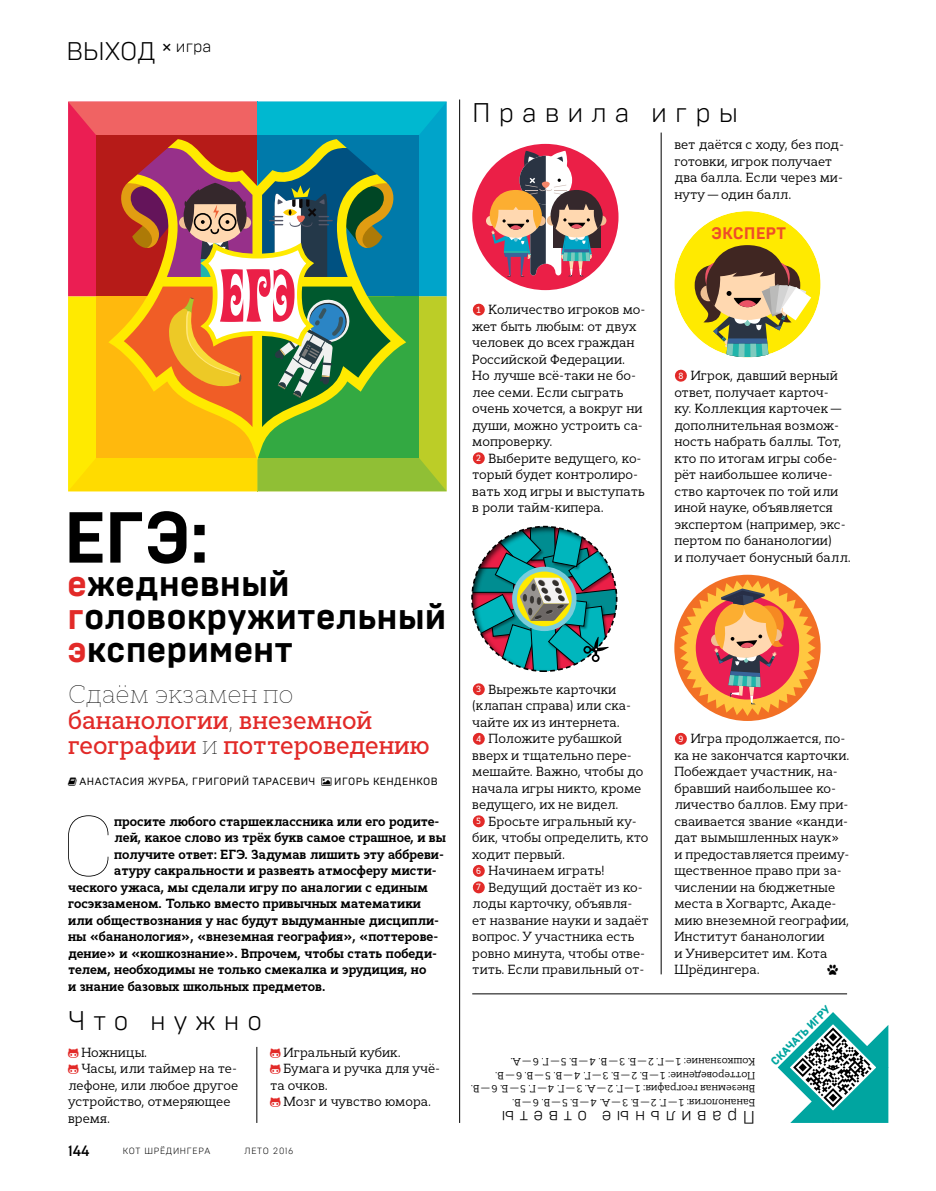
<style>
.page{position:relative;width:936px;height:1191px;background:#fff}
.page>*{position:absolute;margin:0;border:0;box-sizing:border-box;transform-origin:0 0}
.t1{font:100 83.85px "Brutal Type";color:#000;scale:.95 1}
.t2{font:700 72px "Brutal Type";color:#000}
.t3{font:700 36px/33px "Brutal Type";letter-spacing:-.01em;color:#000}
.t4{font:300 27px "Brutal Type";letter-spacing:.295em;color:#000}
.t5{font:500 25.5px/25.5px "Cyntho Slab Pro";letter-spacing:-.005em;color:#e22a28;scale:.95 1}
.t6{font:300 25.5px "Brutal Type";color:#000}
.t7{font:300 18px "Brutal Type";letter-spacing:.295em;color:#000}
.t8{font:700 16.65px "Brutal Type";color:#ee4e29}
.t9{font:500 15px "Brutal Type";color:#000}
.t10{font:13.2px/16.5px "Cyntho Slab Pro";letter-spacing:.005em;color:#000;scale:.95 1}
.t11{font:700 13.2px "Cyntho Slab Pro";letter-spacing:.005em;color:#000;scale:.95 1}
.t12{font:800 11.25px "Brutal Type";color:#00a5a0}
.t13{font:10.5px/13.5px "Cyntho Slab Pro";color:#000;scale:.95 1}
.t14{font:10.5px "Brutal Type";letter-spacing:.04em;color:#000}
.t15{font:300 9px "Brutal Type";letter-spacing:.075em;color:#000}
.s1{color:#e22a28}
.s2{font-weight:100;color:#000}
.s3{font-weight:500;font-size:9px;color:#fff}
</style>
<div class="page">
<div style="left:472px;top:144px;width:146px;height:146px;background:#eb1f47;border-radius:50%"></div>
<svg style="left:596px;top:215px;width:10px;height:11px"></svg>
<div style="left:486px;top:216px;width:10px;height:10px;background:#ffd8b0;border-radius:50%"></div>
<svg style="left:489px;top:151px;width:113px;height:125px"></svg>
<svg style="left:472px;top:526px;width:144px;height:145px"></svg>
<div style="left:674px;top:211px;width:146px;height:146px;background:#ffea00;border-radius:50%"></div>
<svg style="left:694px;top:245px;width:117px;height:112px"></svg>
<div style="left:674px;top:575px;width:146px;height:146px;background:#f27025;border-radius:50%"></div>
<svg style="left:679px;top:580px;width:136px;height:136px"></svg>
<svg style="left:68px;top:102px;width:378px;height:389px"></svg>
<svg style="left:478px;top:304px;width:1px;height:12px"></svg>
<svg style="left:478px;top:452px;width:1px;height:12px"></svg>
<svg style="left:478px;top:683px;width:1px;height:12px"></svg>
<svg style="left:478px;top:733px;width:1px;height:12px"></svg>
<svg style="left:478px;top:815px;width:1px;height:12px"></svg>
<svg style="left:478px;top:865px;width:1px;height:28px"></svg>
<svg style="left:680px;top:370px;width:1px;height:12px"></svg>
<svg style="left:680px;top:733px;width:1px;height:12px"></svg>
<hr style="left:661px;top:133px;width:1px;height:841px;background:#000">
<hr style="left:459px;top:99px;width:1px;height:1024px;background:#000">
<hr style="left:256px;top:1047px;width:1px;height:76px;background:#000">
<svg style="left:777px;top:1012px;width:112px;height:111px"></svg>
<hr style="left:472px;top:993px;width:375px;height:1px;background:#000">
<h3 class="t6" style="left:66px;top:36px;width:147px">ВЫХОД <sup>×</sup> <sup>игра</sup></h3>
<h3 class="t4" style="left:472px;top:97px;width:267px">Правила игры</h3>
<p class="t10" style="left:674px;top:136px;width:180px">вет даётся с ходу, без под&shy;готовки, игрок получает два балла. Если через ми&shy;нуту—один балл.</p>
<p class="t8" style="left:711px;top:223px;width:76px">ЭКСПЕРТ</p>
<h2 class="t2" style="left:63px;top:494px;width:148px">ЕГЭ:</h2>
<h3 class="t3" style="left:67px;top:566px;width:381px"><span class="s1">е</span>жедневный <span class="s1">г</span>оловокружительный <span class="s1">э</span>ксперимент</h3>
<h3 class="t5" style="left:68px;top:682px;width:382px"><span class="s2">Сдаём экзамен по </span>бананологии<span class="s2">,</span> внеземной географии <span class="s2">и</span> поттероведению</h3>
<p class="t14" style="left:80px;top:775px;width:237px">АНАСТАСИЯ ЖУРБА, ГРИГОРИЙ ТАРАСЕВИЧ</p>
<p class="t14" style="left:334px;top:775px;width:105px">ИГОРЬ КЕНДЕНКОВ</p>
<h1 class="t1" style="left:62px;top:796px;width:57px">С</h1>
<p class="t11" style="left:114px;top:813px;width:344px">просите любого старшеклассника или его родите-</p>
<p class="t11" style="left:114px;top:829px;width:351px">лей, какое слово из трёх букв самое страшное, и вы</p>
<p class="t11" style="left:114px;top:846px;width:348px">получите ответ: ЕГЭ. Задумав лишить эту аббреви-</p>
<p class="t11" style="left:114px;top:862px;width:341px">атуру сакральности и развеять атмосферу мисти-</p>
<p class="t11" style="left:68px;top:879px;width:380px">ческого ужаса, мы сделали игру по аналогии с единым</p>
<p class="t11" style="left:68px;top:895px;width:373px">госэкзаменом. Только вместо привычных математики</p>
<p class="t11" style="left:68px;top:912px;width:392px">или обществознания у нас будут выдуманные дисципли-</p>
<p class="t11" style="left:68px;top:928px;width:391px">ны «бананология», «внеземная география», «поттерове-</p>
<p class="t11" style="left:68px;top:945px;width:390px">дение» и «кошкознание». Впрочем, чтобы стать победи-</p>
<p class="t11" style="left:68px;top:961px;width:378px">телем, необходимы не только смекалка и эрудиция, но</p>
<p class="t11" style="left:68px;top:978px;width:272px">и знание базовых школьных предметов.</p>
<h3 class="t4" style="left:68px;top:1004px;width:195px">Что нужно</h3>
<p class="t10" style="left:81px;top:1044px;width:71px">Ножницы.</p>
<p class="t10" style="left:81px;top:1060px;width:165px">Часы, или таймер на те-</p>
<p class="t10" style="left:68px;top:1077px;width:180px">лефоне, или любое другое</p>
<p class="t10" style="left:68px;top:1093px;width:172px">устройство, отмеряющее</p>
<p class="t10" style="left:68px;top:1110px;width:46px">время.</p>
<p class="t10" style="left:283px;top:1044px;width:125px">Игральный кубик.</p>
<p class="t10" style="left:283px;top:1060px;width:166px">Бумага и ручка для учё-</p>
<p class="t10" style="left:270px;top:1077px;width:62px">та очков.</p>
<p class="t10" style="left:283px;top:1093px;width:157px">Мозг и чувство юмора.</p>
<p class="t9" style="left:68px;top:1141px;width:23px">144</p>
<p class="t15" style="left:123px;top:1145px;width:89px">КОТ ШРЁДИНГЕРА</p>
<p class="t15" style="left:244px;top:1145px;width:50px">ЛЕТО 2016</p>
<p class="t10" style="left:476px;top:301px;width:180px"><span class="s3">1</span> Количество игроков мо-</p>
<p class="t10" style="left:472px;top:318px;width:174px">жет быть любым: от двух</p>
<p class="t10" style="left:472px;top:334px;width:172px">человек до всех граждан</p>
<p class="t10" style="left:472px;top:351px;width:162px">Российской Федерации.</p>
<p class="t10" style="left:472px;top:367px;width:174px">Но лучше всё-таки не бо-</p>
<p class="t10" style="left:472px;top:384px;width:161px">лее семи. Если сыграть</p>
<p class="t10" style="left:472px;top:400px;width:181px">очень хочется, а вокруг ни</p>
<p class="t10" style="left:472px;top:417px;width:181px">души, можно устроить са-</p>
<p class="t10" style="left:472px;top:433px;width:86px">мопроверку.</p>
<p class="t10" style="left:476px;top:450px;width:175px"><span class="s3">2</span> Выберите ведущего, ко-</p>
<p class="t10" style="left:472px;top:466px;width:176px">торый будет контролиро-</p>
<p class="t10" style="left:472px;top:483px;width:183px">вать ход игры и выступать</p>
<p class="t10" style="left:472px;top:499px;width:140px">в роли тайм-кипера.</p>
<p class="t10" style="left:674px;top:367px;width:187px;text-indent:4px"><span class="s3">8</span> Игрок, давший верный ответ, получает карточ-<br>ку. Коллекция карточек— дополнительная возмож&shy;ность набрать баллы. Тот, кто по итогам игры собе&shy;рёт наибольшее количе&shy;ство карточек по той или иной науке, объявляется экспертом (например, экс&shy;пертом по бананологии)<br>и получает бонусный балл.</p>
<p class="t10" style="left:476px;top:681px;width:149px"><span class="s3">3</span> Вырежьте карточки</p>
<p class="t10" style="left:472px;top:697px;width:169px">(клапан справа) или ска-</p>
<p class="t10" style="left:472px;top:714px;width:157px">чайте их из интернета.</p>
<p class="t10" style="left:476px;top:730px;width:155px"><span class="s3">4</span> Положите рубашкой</p>
<p class="t10" style="left:472px;top:747px;width:170px">вверх и тщательно пере-</p>
<p class="t10" style="left:472px;top:763px;width:181px">мешайте. Важно, чтобы до</p>
<p class="t10" style="left:472px;top:780px;width:179px">начала игры никто, кроме</p>
<p class="t10" style="left:472px;top:796px;width:155px">ведущего, их не видел.</p>
<p class="t10" style="left:476px;top:813px;width:170px"><span class="s3">5</span> Бросьте игральный ку-</p>
<p class="t10" style="left:472px;top:829px;width:187px">бик, чтобы определить, кто</p>
<p class="t10" style="left:472px;top:846px;width:99px">ходит первый.</p>
<p class="t10" style="left:476px;top:862px;width:136px"><span class="s3">6</span> Начинаем играть!</p>
<p class="t10" style="left:476px;top:879px;width:177px"><span class="s3">7</span> Ведущий достаёт из ко-</p>
<p class="t10" style="left:472px;top:895px;width:170px">лоды карточку, объявля-</p>
<p class="t10" style="left:472px;top:912px;width:187px">ет название науки и задаёт</p>
<p class="t10" style="left:472px;top:928px;width:172px">вопрос. У участника есть</p>
<p class="t10" style="left:472px;top:945px;width:183px">ровно минута, чтобы отве-</p>
<p class="t10" style="left:472px;top:961px;width:183px">тить. Если правильный от-</p>
<p class="t10" style="left:674px;top:730px;width:186px;text-indent:4px"><span class="s3">9</span> Игра продолжается, по&shy;ка не закончатся карточки.<br>Побеждает участник, на&shy;бравший наибольшее ко&shy;личество баллов. Ему при&shy;сваивается звание «канди&shy;дат вымышленных наук» и предоставляется преиму&shy;щественное право при за&shy;числении на бюджетные места в Хогвартс, Акаде&shy;мию внеземной географии,<br>Институт бананологии<br>и Университет им. Кота<br>Шрёдингера.</p>
<p class="t13" style="left:755px;top:1109px;width:301px;rotate:-180deg">Бананология: 1—Г. 2—Б. 3—А. 4—Б. 5—В. 6—В.<br>Внеземная география: 1—Г. 2—А. 3—Г. 4—Г. 5—Б. 6—В.<br>Поттероведение: 1—Б. 2—Б. 3—Г. 4—В. 5—В. 6—В.<br>Кошкознание: 1—Г. 2—Б. 3—В. 4—Б. 5—Г. 6—А.</p>
<h3 class="t7" style="left:755px;top:1128px;width:255px;rotate:-180deg">Правильные ответы</h3>
<p class="t12" style="left:768px;top:1058px;width:80px;rotate:-45deg">СКАЧАТЬ ИГРУ</p>
</div>
